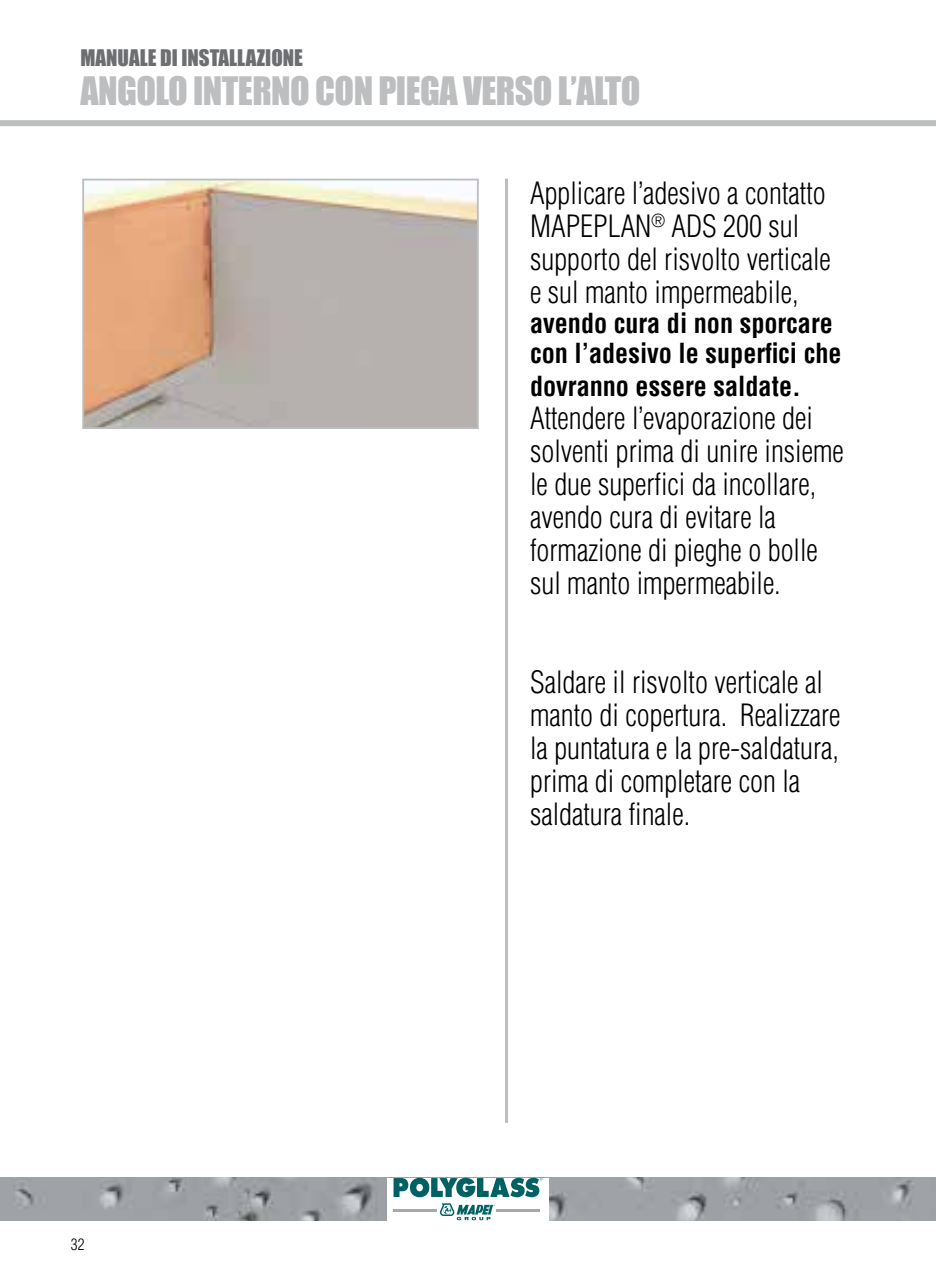
<style>
.page{position:relative;width:936px;height:1276px;background:#fff}
.page>*{position:absolute;margin:0;border:0;box-sizing:border-box;transform-origin:0 0}
.t1{font:36px "Impact";letter-spacing:-.015em;color:#bcbec0}
.t2{font:300 condensed 30px/33px "Helvetica";color:#000}
.t3{font:700 condensed 27px/30px "Helvetica";color:#000}
.t4{font:21px "Impact";color:#6d6e71}
.t5{font:300 condensed 15.6px "Helvetica";color:#000}
</style>
<div class="page">
<div style="left:0;top:120px;width:935px;height:6px;background:#bcbec0"></div>
<hr style="left:505px;top:179px;width:3px;height:944px;background:#bcbec0">
<img style="left:85px;top:182px;width:390px;height:244px">
<div style="left:82px;top:179px;width:396px;height:250px;border:2px solid #bcbec0"></div>
<img style="left:0;top:1177px;width:935px;height:43px">
<div style="left:387px;top:1177px;width:162px;height:43px;background:#fff"></div>
<svg style="left:393px;top:1177px;width:149px;height:20px"></svg>
<hr style="left:393px;top:1209px;width:44px;height:2px;background:#a6a8a9">
<hr style="left:496px;top:1209px;width:43px;height:2px;background:#a6a8a9">
<svg style="left:440px;top:1203px;width:55px;height:17px"></svg>
<p class="t4" style="left:80px;top:42px;width:224px">MANUALE DI INSTALLAZIONE</p>
<p class="t1" style="left:80px;top:63px;width:561px">ANGOLO INTERNO CON PIEGA VERSO L’ALTO</p>
<p class="t2" style="left:530px;top:176px;width:302px">Applicare l’adesivo a contatto<br>MAPEPLAN<sup>®</sup> ADS 200 sul supporto del risvolto verticale e sul manto impermeabile,</p>
<p class="t3" style="left:530px;top:308px;width:313px">avendo cura di non sporcare con l’adesivo le superfici che</p>
<p class="t3" style="left:530px;top:371px;width:272px">dovranno essere saldate.</p>
<p class="t2" style="left:530px;top:401px;width:315px">Attendere l’evaporazione dei solventi prima di unire insieme le due superfici da incollare, avendo cura di evitare la formazione di pieghe o bolle sul manto impermeabile.</p>
<p class="t5" style="left:71px;top:1234px;width:15px">32</p>
<p class="t2" style="left:530px;top:665px;width:312px">Saldare il risvolto verticale al manto di copertura. Realizzare la puntatura e la pre-saldatura, prima di completare con la saldatura finale.</p>
</div>
